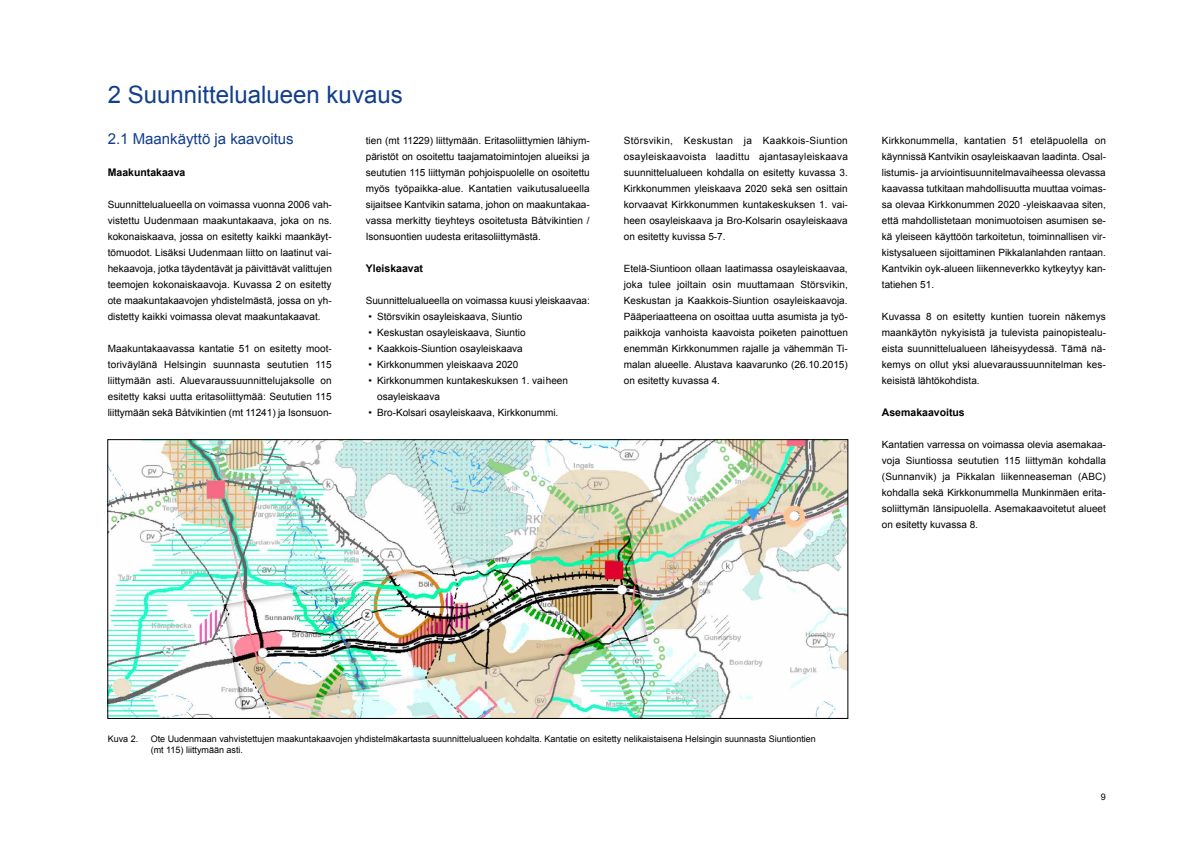
<style>
.page{position:relative;width:1191px;height:842px;background:#fff}
.page>*{position:absolute;margin:0;border:0;box-sizing:border-box;transform-origin:0 0}
.t1{font:24px "Arial";color:#123e8b}
.t2{font:15px "Arial";color:#123e8b}
.t3{font:700 10.5px "Arial";color:#000}
.t4{font:10px/16px "Arial";color:#000;text-align:justify}
.t5{font:9px/11px "Arial";color:#000}
</style>
<div class="page">
<img style="left:110px;top:441px;width:736px;height:275px">
<h1 class="t1" style="left:108px;top:78px;width:296px">2 Suunnittelualueen kuvaus</h1>
<h2 class="t2" style="left:108px;top:129px;width:187px">2.1 Maankäyttö ja kaavoitus</h2>
<p class="t3" style="left:108px;top:166px;width:79px">Maakuntakaava</p>
<p class="t4" style="left:108px;top:197px;width:226px">Suunnittelualueella on voimassa vuonna 2006 vah&shy;vistettu Uudenmaan maakuntakaava, joka on ns. kokonaiskaava, jossa on esitetty kaikki maankäyt&shy;tömuodot. Lisäksi Uudenmaan liitto on laatinut vai&shy;hekaavoja, jotka täydentävät ja päivittävät valittujen teemojen kokonaiskaavoja. Kuvassa 2 on esitetty ote maakuntakaavojen yhdistelmästä, jossa on yh&shy;distetty kaikki voimassa olevat maakuntakaavat.</p>
<p class="t4" style="left:108px;top:341px;width:226px">Maakuntakaavassa kantatie 51 on esitetty moot&shy;toriväylänä Helsingin suunnasta seututien 115 liittymään asti. Aluevaraussuunnittelujaksolle on esitetty kaksi uutta eritasoliittymää: Seututien 115 liittymään sekä Båtvikintien (mt 11241) ja Isonsuon-</p>
<p class="t4" style="left:366px;top:133px;width:225px">tien (mt 11229) liittymään. Eritasoliittymien lähiym&shy;päristöt on osoitettu taajamatoimintojen alueiksi ja seututien 115 liittymän pohjoispuolelle on osoitettu myös työpaikka-alue. Kantatien vaikutusalueella sijaitsee Kantvikin satama, johon on maakuntakaa&shy;vassa merkitty tieyhteys osoitetusta Båtvikintien / Isonsuontien uudesta eritasoliittymästä.</p>
<p class="t3" style="left:366px;top:262px;width:59px">Yleiskaavat</p>
<p class="t4" style="left:366px;top:293px;width:225px">Suunnittelualueella on voimassa kuusi yleiskaavaa:</p>
<p class="t4" style="left:368px;top:309px;width:155px">• Störsvikin osayleiskaava, Siuntio</p>
<p class="t4" style="left:368px;top:325px;width:158px">• Keskustan osayleiskaava, Siuntio</p>
<p class="t4" style="left:368px;top:341px;width:156px">• Kaakkois-Siuntion osayleiskaava</p>
<p class="t4" style="left:368px;top:357px;width:151px">• Kirkkonummen yleiskaava 2020</p>
<p class="t4" style="left:377px;top:373px;width:192px;text-indent:-8px">• Kirkkonummen kuntakeskuksen 1. vaiheen osayleiskaava</p>
<p class="t4" style="left:368px;top:405px;width:191px">• Bro-Kolsari osayleiskaava, Kirkkonummi.</p>
<p class="t4" style="left:624px;top:133px;width:226px">Störsvikin, Keskustan ja Kaakkois-Siuntion osayleiskaavoista laadittu ajantasayleiskaava suunnittelualueen kohdalla on esitetty kuvassa 3.<br>Kirkkonummen yleiskaava 2020 sekä sen osittain korvaavat Kirkkonummen kuntakeskuksen 1. vai&shy;heen osayleiskaava ja Bro-Kolsarin osayleiskaava on esitetty kuvissa 5-7.</p>
<p class="t4" style="left:624px;top:261px;width:226px">Etelä-Siuntioon ollaan laatimassa osayleiskaavaa, joka tulee joiltain osin muuttamaan Störsvikin, Keskustan ja Kaakkois-Siuntion osayleiskaavoja.<br>Pääperiaatteena on osoittaa uutta asumista ja työ&shy;paikkoja vanhoista kaavoista poiketen painottuen enemmän Kirkkonummen rajalle ja vähemmän Ti&shy;malan alueelle. Alustava kaavarunko (26.10.2015) on esitetty kuvassa 4.</p>
<p class="t4" style="left:882px;top:133px;width:226px">Kirkkonummella, kantatien 51 eteläpuolella on käynnissä Kantvikin osayleiskaavan laadinta. Osal&shy;listumis- ja arviointisuunnitelmavaiheessa olevassa kaavassa tutkitaan mahdollisuutta muuttaa voimas&shy;sa olevaa Kirkkonummen 2020 -yleiskaavaa siten, että mahdollistetaan monimuotoisen asumisen se&shy;kä yleiseen käyttöön tarkoitetun, toiminnallisen vir&shy;kistysalueen sijoittaminen Pikkalanlahden rantaan.<br>Kantvikin oyk-alueen liikenneverkko kytkeytyy kan&shy;tatiehen 51.</p>
<p class="t4" style="left:882px;top:309px;width:226px">Kuvassa 8 on esitetty kuntien tuorein näkemys maankäytön nykyisistä ja tulevista painopistealu&shy;eista suunnittelualueen läheisyydessä. Tämä nä&shy;kemys on ollut yksi aluevaraussuunnitelman kes&shy;keisistä lähtökohdista.</p>
<p class="t3" style="left:882px;top:406px;width:84px">Asemakaavoitus</p>
<p class="t4" style="left:882px;top:437px;width:226px">Kantatien varressa on voimassa olevia asemakaa&shy;voja Siuntiossa seututien 115 liittymän kohdalla (Sunnanvik) ja Pikkalan liikenneaseman (ABC) kohdalla sekä Kirkkonummella Munkinmäen erita&shy;soliittymän länsipuolella. Asemakaavoitetut alueet on esitetty kuvassa 8.</p>
<p class="t5" style="left:108px;top:734px;width:32px">Kuva 2.</p>
<p class="t5" style="left:151px;top:734px;width:666px">Ote Uudenmaan vahvistettujen maakuntakaavojen yhdistelmäkartasta suunnittelualueen kohdalta. Kantatie on esitetty nelikaistaisena Helsingin suunnasta Siuntiontien (mt 115) liittymään asti.</p>
<p class="t5" style="left:1101px;top:791px;width:7px">9</p>
</div>
